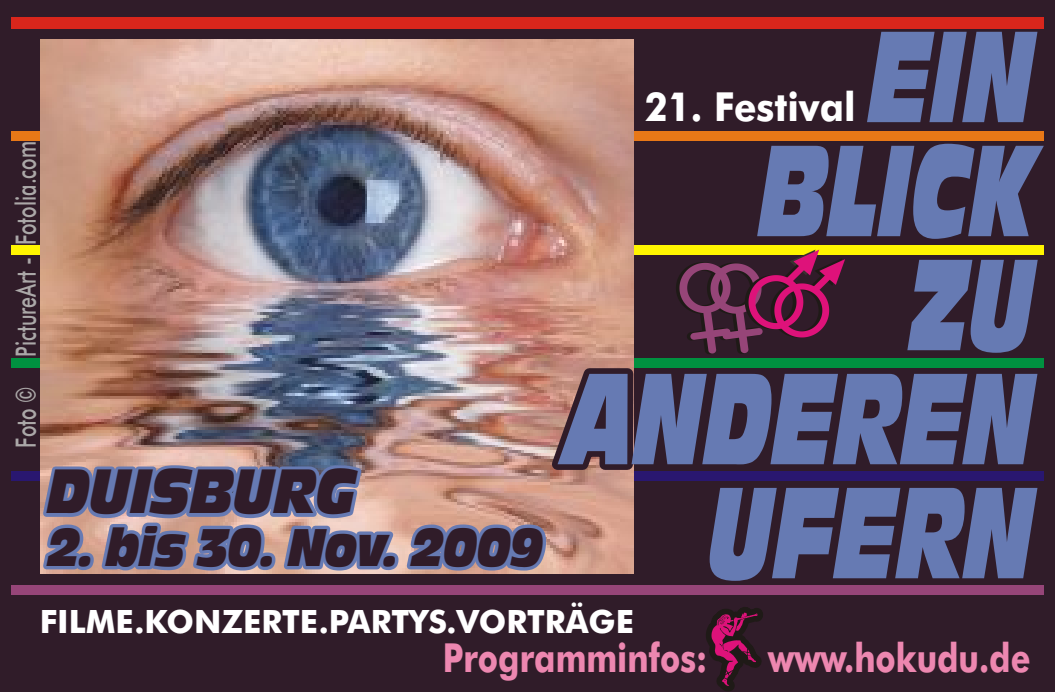
<style>
.page{position:relative;width:1055px;height:692px;background:#fff}
.page>*{position:absolute;margin:0;border:0;box-sizing:border-box;transform-origin:0 0}
.t1{font:italic 121.6px/114px "Incised 901 BT Nord";color:#667ab3;text-align:right;scale:.59 1}
.t2{font:italic 58.8px "Incised 901 BT Nord";color:#301c29;scale:.76 1}
.t3{font:italic 49.6px "Incised 901 BT Nord";color:#301c29;scale:.76 1}
.t4{font:500 40px "Futura BT";color:#ed87b0;scale:.81 1}
.t5{font:500 40px "Futura BT";color:#fff;scale:.92 1}
.t6{font:500 32px "Futura BT";color:#fff}
.t7{font:500 28px "Futura BT";color:#aba8a8;scale:.7 1}
</style>
<div class="page">
<div style="left:0;top:0;width:1054px;height:692px;background:#301c29"></div>
<div style="left:11px;top:17px;width:1032px;height:11px;background:#d9261c"></div>
<div style="left:11px;top:131px;width:1032px;height:10px;background:#e87817"></div>
<div style="left:11px;top:245px;width:1032px;height:9px;background:#fff500"></div>
<div style="left:11px;top:358px;width:1032px;height:9px;background:#009140"></div>
<div style="left:11px;top:472px;width:1032px;height:9px;background:#291770"></div>
<div style="left:11px;top:585px;width:1032px;height:9px;background:#964578"></div>
<img style="left:41px;top:40px;width:592px;height:533px">
<svg style="left:700px;top:594px;width:122px;height:97px"></svg>
<svg style="left:676px;top:249px;width:169px;height:105px"></svg>
<p class="t7" style="left:15px;top:447px;width:439px;rotate:-90deg">Foto © PictureArt - Fotolia.com</p>
<h2 class="t2" style="left:48px;top:469px;width:407px">DUISBURG</h2>
<h3 class="t3" style="left:48px;top:528px;width:653px">2. bis 30. Nov. 2009</h3>
<h1 class="t1" style="left:564px;top:33px;width:799px">EIN<br>BLICK<br>ZU<br>ANDEREN<br>UFERN</h1>
<p class="t5" style="left:645px;top:90px;width:230px">21. Festival</p>
<p class="t6" style="left:40px;top:608px;width:596px">FILME.KONZERTE.PARTYS.VORTRÄGE</p>
<p class="t4" style="left:443px;top:641px;width:328px">Programminfos:</p>
<p class="t4" style="left:768px;top:641px;width:325px">www.hokudu.de</p>
</div>
